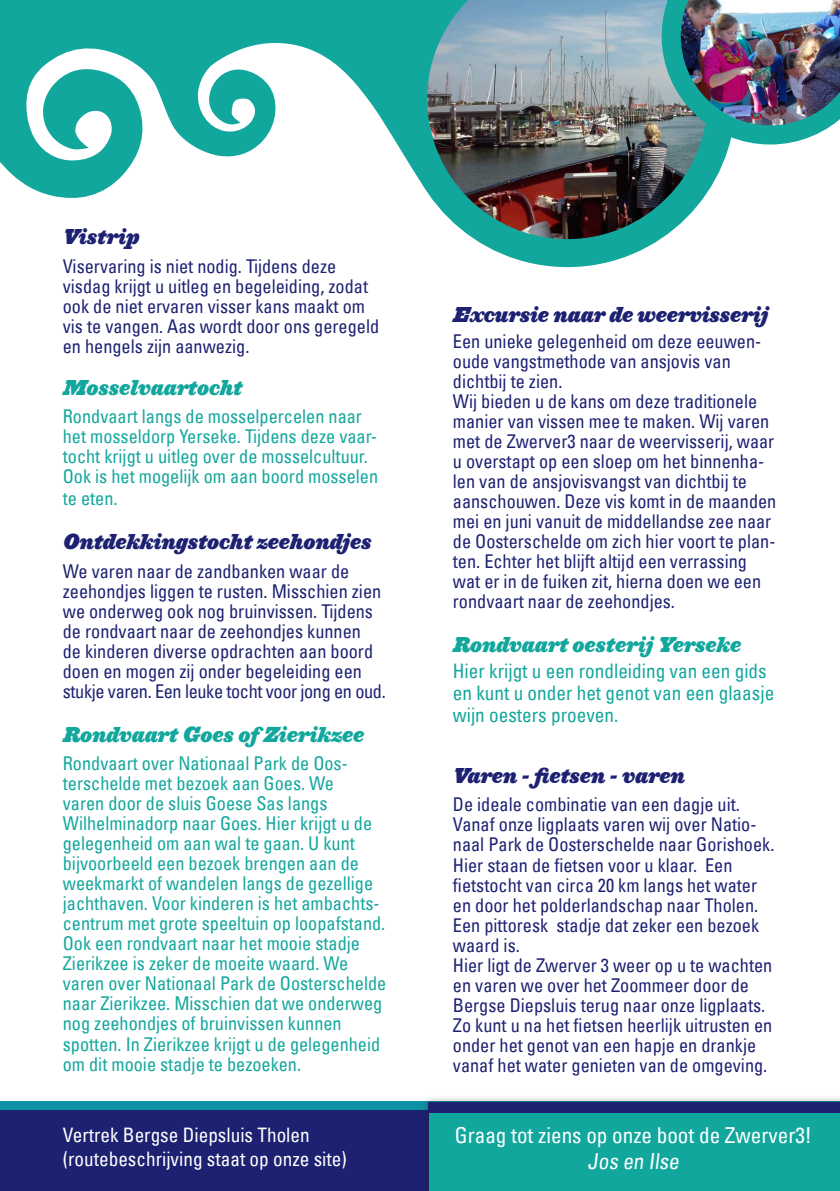
<style>
.page{position:relative;width:840px;height:1191px;background:#fff}
.page>*{position:absolute;margin:0;border:0;box-sizing:border-box;transform-origin:0 0}
.t1{font:condensed 22px "Univers LT";color:#fff;scale:.96 1}
.t2{font:condensed 20px/26px "Univers LT";color:#12a79d;scale:.96 1}
.t3{font:20px "Ziggurat HTF Black Italic";color:#1d2171;scale:.93 1}
.t4{font:condensed 20px/24px "Univers LT";color:#fff;scale:.96 1}
.t5{font:20px "Ziggurat HTF Black Italic";color:#12a79d;scale:.93 1}
.t6{font:condensed 19px/20px "Univers LT";color:#1d2171;scale:.96 1}
.t7{font:condensed 19px/20px "Univers LT";color:#12a79d;scale:.96 1}
.s1{font-family:"Ziggurat HTF Black Italic";font-stretch:normal}
</style>
<div class="page">
<div style="left:0;top:1101px;width:839px;height:11px;background:#0d92a5"></div>
<div style="left:0;top:1110px;width:839px;height:81px;background:#1d2171"></div>
<div style="left:421px;top:1094px;width:418px;height:97px;background:#231f20;opacity:.48"></div>
<div style="left:429px;top:1102px;width:410px;height:89px;background:#12a79d"></div>
<svg style="left:0;top:0;width:780px;height:198px;fill:#12a79d"></svg>
<img style="left:399px;top:0;width:336px;height:267px">
<img style="left:661px;top:0;width:178px;height:144px">
<div style="left:428px;top:1102px;width:411px;height:10px;background:#1d2171"></div>
<p class="t3" style="left:63px;top:223px;width:84px">Vistrip</p>
<p class="t6" style="left:63px;top:256px;width:331px">Viservaring is niet nodig. Tijdens deze visdag krijgt u uitleg en begeleiding, zodat ook de niet ervaren visser kans maakt om vis te vangen. Aas wordt door ons geregeld en hengels zijn aanwezig.</p>
<p class="t5" style="left:63px;top:374px;width:194px">Mosselvaartocht</p>
<p class="t7" style="left:63px;top:406px;width:330px">Rondvaart langs de mosselpercelen naar het mosseldorp Yerseke. Tijdens deze vaar&shy;tocht krijgt u uitleg over de mosselcultuur.<br>Ook is het mogelijk om aan boord mosselen</p>
<p class="t7" style="left:63px;top:488px;width:58px">te eten.</p>
<p class="t3" style="left:63px;top:528px;width:333px">Ontdekkingstocht zeehondjes</p>
<p class="t6" style="left:63px;top:561px;width:338px">We varen naar de zandbanken waar de zeehondjes liggen te rusten. Misschien zien we onderweg ook nog bruinvissen. Tijdens de rondvaart naar de zeehondjes kunnen<br>de kinderen diverse opdrachten aan boord doen en mogen zij onder begeleiding een stukje varen. Een leuke tocht voor jong en oud.</p>
<p class="t5" style="left:63px;top:721px;width:325px">Rondvaart Goes of Zierikzee</p>
<p class="t7" style="left:63px;top:753px;width:337px">Rondvaart over Nationaal Park de Oos&shy;terschelde met bezoek aan Goes. We<br>varen door de sluis Goese Sas langs Wilhelminadorp naar Goes. Hier krijgt u de gelegenheid om aan wal te gaan. U kunt bijvoorbeeld een bezoek brengen aan de weekmarkt of wandelen langs de gezellige jachthaven. Voor kinderen is het ambachts&shy;centrum met grote speeltuin op loopafstand.</p>
<p class="t7" style="left:63px;top:933px;width:338px">Ook een rondvaart naar het mooie stadje Zierikzee is zeker de moeite waard. We varen over Nationaal Park de Oosterschelde naar Zierikzee. Misschien dat we onderweg nog zeehondjes of bruinvissen kunnen spotten. In Zierikzee krijgt u de gelegenheid om dit mooie stadje te bezoeken.</p>
<p class="t3" style="left:452px;top:301px;width:341px">Excursie naar de weervisserij</p>
<p class="t6" style="left:452px;top:331px;width:322px">Een unieke gelegenheid om deze eeuwen&shy;oude vangstmethode van ansjovis van dichtbij te zien.</p>
<p class="t6" style="left:452px;top:391px;width:338px">Wij bieden u de kans om deze traditionele manier van vissen mee te maken. Wij varen met de Zwerver3 naar de weervisserij, waar u overstapt op een sloep om het binnenha&shy;len van de ansjovisvangst van dichtbij te aanschouwen. Deze vis komt in de maanden mei en juni vanuit de middellandse zee naar de Oosterschelde om zich hier voort te plan&shy;ten. Echter het blijft altijd een verrassing wat er in de fuiken zit, hierna doen we een rondvaart naar de zeehondjes.</p>
<p class="t2" style="left:452px;top:631px;width:328px"><span class="s1">Rondvaart oesterij Yerseke<br></span>Hier krijgt u een rondleiding van een gids</p>
<p class="t2" style="left:452px;top:681px;width:336px;line-height:22px">en kunt u onder het genot van een glaasje wijn oesters proeven.</p>
<p class="t3" style="left:452px;top:762px;width:251px">Varen - fietsen - varen</p>
<p class="t6" style="left:452px;top:794px;width:300px">De ideale combinatie van een dagje uit.</p>
<p class="t6" style="left:452px;top:814px;width:336px">Vanaf onze ligplaats varen wij over Natio&shy;naal Park de Oosterschelde naar Gorishoek.<br>Hier staan de fietsen voor u klaar. Een fietstocht van circa 20 km langs het water en door het polderlandschap naar Tholen.<br>Een pittoresk stadje dat zeker een bezoek waard is.</p>
<p class="t6" style="left:452px;top:954px;width:334px">Hier ligt de Zwerver 3 weer op u te wachten en varen we over het Zoommeer door de<br>Bergse Diepsluis terug naar onze ligplaats.</p>
<p class="t6" style="left:452px;top:1014px;width:334px">Zo kunt u na het fietsen heerlijk uitrusten en onder het genot van een hapje en drankje vanaf het water genieten van de omgeving.</p>
<p class="t4" style="left:63px;top:1122px;width:297px">Vertrek Bergse Diepsluis Tholen (routebeschrijving staat op onze site)</p>
<p class="t1" style="left:454px;top:1120px;width:373px">Graag tot ziens op onze boot de Zwerver3!</p>
<p class="t1" style="left:587px;top:1147px;width:100px">Jos en Ilse</p>
</div>
